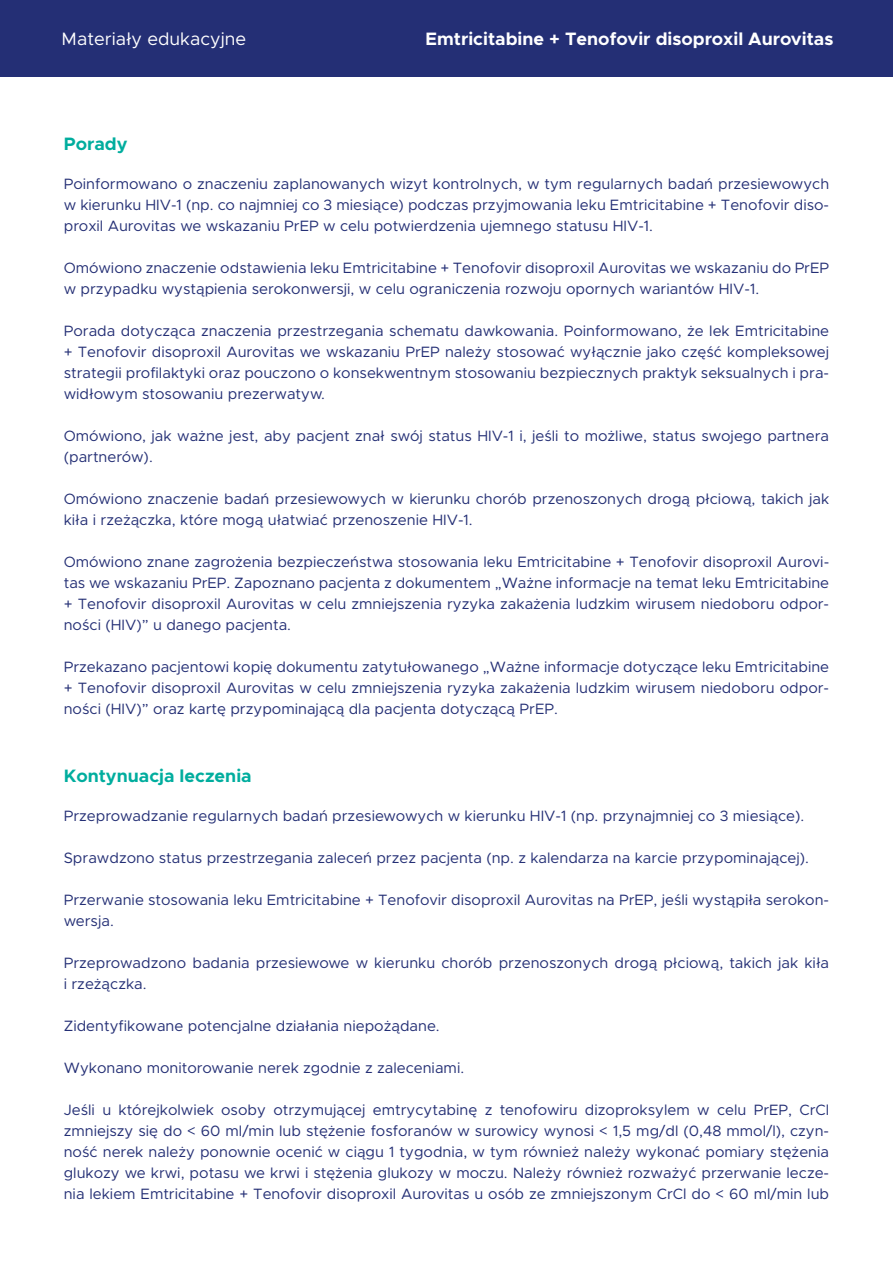
<style>
.page{position:relative;width:893px;height:1263px;background:#fff}
.page>*{position:absolute;margin:0;border:0;box-sizing:border-box;transform-origin:0 0}
.t1{font:700 18px "Metropolis";color:#fff}
.t2{font:700 18px "Metropolis";color:#00ad9e}
.t3{font:18px "Metropolis";color:#fff}
.t4{font:15px/21px "Metropolis";color:#242f75}
</style>
<div class="page">
<div style="left:0;top:0;width:893px;height:77px;background:#242f75"></div>
<p class="t3" style="left:62px;top:28px;width:186px">Materiały edukacyjne</p>
<p class="t1" style="left:426px;top:28px;width:409px">Emtricitabine + Tenofovir disoproxil Aurovitas</p>
<p class="t2" style="left:64px;top:133px;width:65px">Porady</p>
<p class="t4" style="left:64px;top:174px;width:767px;text-align:justify">Poinformowano o znaczeniu zaplanowanych wizyt kontrolnych, w tym regularnych badań przesiewowych w kierunku HIV-1 (np. co najmniej co 3 miesiące) podczas przyjmowania leku Emtricitabine + Tenofovir diso&shy;proxil Aurovitas we wskazaniu PrEP w celu potwierdzenia ujemnego statusu HIV-1.</p>
<p class="t4" style="left:64px;top:258px;width:767px">Omówiono znaczenie odstawienia leku Emtricitabine + Tenofovir disoproxil Aurovitas we wskazaniu do PrEP w przypadku wystąpienia serokonwersji, w celu ograniczenia rozwoju opornych wariantów HIV-1.</p>
<p class="t4" style="left:64px;top:321px;width:767px;text-align:justify">Porada dotycząca znaczenia przestrzegania schematu dawkowania. Poinformowano, że lek Emtricitabine + Tenofovir disoproxil Aurovitas we wskazaniu PrEP należy stosować wyłącznie jako część kompleksowej strategii profilaktyki oraz pouczono o konsekwentnym stosowaniu bezpiecznych praktyk seksualnych i pra&shy;widłowym stosowaniu prezerwatyw.</p>
<p class="t4" style="left:64px;top:426px;width:767px">Omówiono, jak ważne jest, aby pacjent znał swój status HIV-1 i, jeśli to możliwe, status swojego partnera (partnerów).</p>
<p class="t4" style="left:64px;top:489px;width:767px">Omówiono znaczenie badań przesiewowych w kierunku chorób przenoszonych drogą płciową, takich jak kiła i rzeżączka, które mogą ułatwiać przenoszenie HIV-1.</p>
<p class="t4" style="left:64px;top:552px;width:767px">Omówiono znane zagrożenia bezpieczeństwa stosowania leku Emtricitabine + Tenofovir disoproxil Aurovi&shy;tas we wskazaniu PrEP. Zapoznano pacjenta z dokumentem</p>
<p class="t4" style="left:495px;top:582px;width:8px">”</p>
<p class="t4" style="left:64px;top:573px;width:767px;text-align:justify;text-indent:438px">Ważne informacje na temat leku Emtricitabine + Tenofovir disoproxil Aurovitas w celu zmniejszenia ryzyka zakażenia ludzkim wirusem niedoboru odpor&shy;ności (HIV)” u danego pacjenta.</p>
<p class="t4" style="left:64px;top:657px;width:417px">Przekazano pacjentowi kopię dokumentu zatytułowanego</p>
<p class="t4" style="left:483px;top:666px;width:8px">”</p>
<p class="t4" style="left:64px;top:657px;width:767px;text-align:justify;text-indent:426px">Ważne informacje dotyczące leku Emtricitabine + Tenofovir disoproxil Aurovitas w celu zmniejszenia ryzyka zakażenia ludzkim wirusem niedoboru odpor&shy;ności (HIV)” oraz kartę przypominającą dla pacjenta dotyczącą PrEP.</p>
<p class="t2" style="left:64px;top:764px;width:189px">Kontynuacja leczenia</p>
<p class="t4" style="left:64px;top:805px;width:742px">Przeprowadzanie regularnych badań przesiewowych w kierunku HIV-1 (np. przynajmniej co 3 miesiące).</p>
<p class="t4" style="left:64px;top:847px;width:747px">Sprawdzono status przestrzegania zaleceń przez pacjenta (np. z kalendarza na karcie przypominającej).</p>
<p class="t4" style="left:64px;top:889px;width:767px">Przerwanie stosowania leku Emtricitabine + Tenofovir disoproxil Aurovitas na PrEP, jeśli wystąpiła serokon&shy;wersja.</p>
<p class="t4" style="left:64px;top:952px;width:767px">Przeprowadzono badania przesiewowe w kierunku chorób przenoszonych drogą płciową, takich jak kiła i rzeżączka.</p>
<p class="t4" style="left:64px;top:1015px;width:377px">Zidentyfikowane potencjalne działania niepożądane.</p>
<p class="t4" style="left:64px;top:1057px;width:402px">Wykonano monitorowanie nerek zgodnie z zaleceniami.</p>
<p class="t4" style="left:64px;top:1099px;width:767px;text-align:justify">Jeśli u którejkolwiek osoby otrzymującej emtrycytabinę z tenofowiru dizoproksylem w celu PrEP, CrCl zmniejszy się do &lt; 60 ml/min lub stężenie fosforanów w surowicy wynosi &lt; 1,5 mg/dl (0,48 mmol/l), czyn&shy;ność nerek należy ponownie ocenić w ciągu 1 tygodnia, w tym również należy wykonać pomiary stężenia glukozy we krwi, potasu we krwi i stężenia glukozy w moczu. Należy również rozważyć przerwanie lecze&shy;nia lekiem Emtricitabine + Tenofovir disoproxil Aurovitas u osób ze zmniejszonym CrCl do &lt; 60 ml/min lub</p>
</div>
